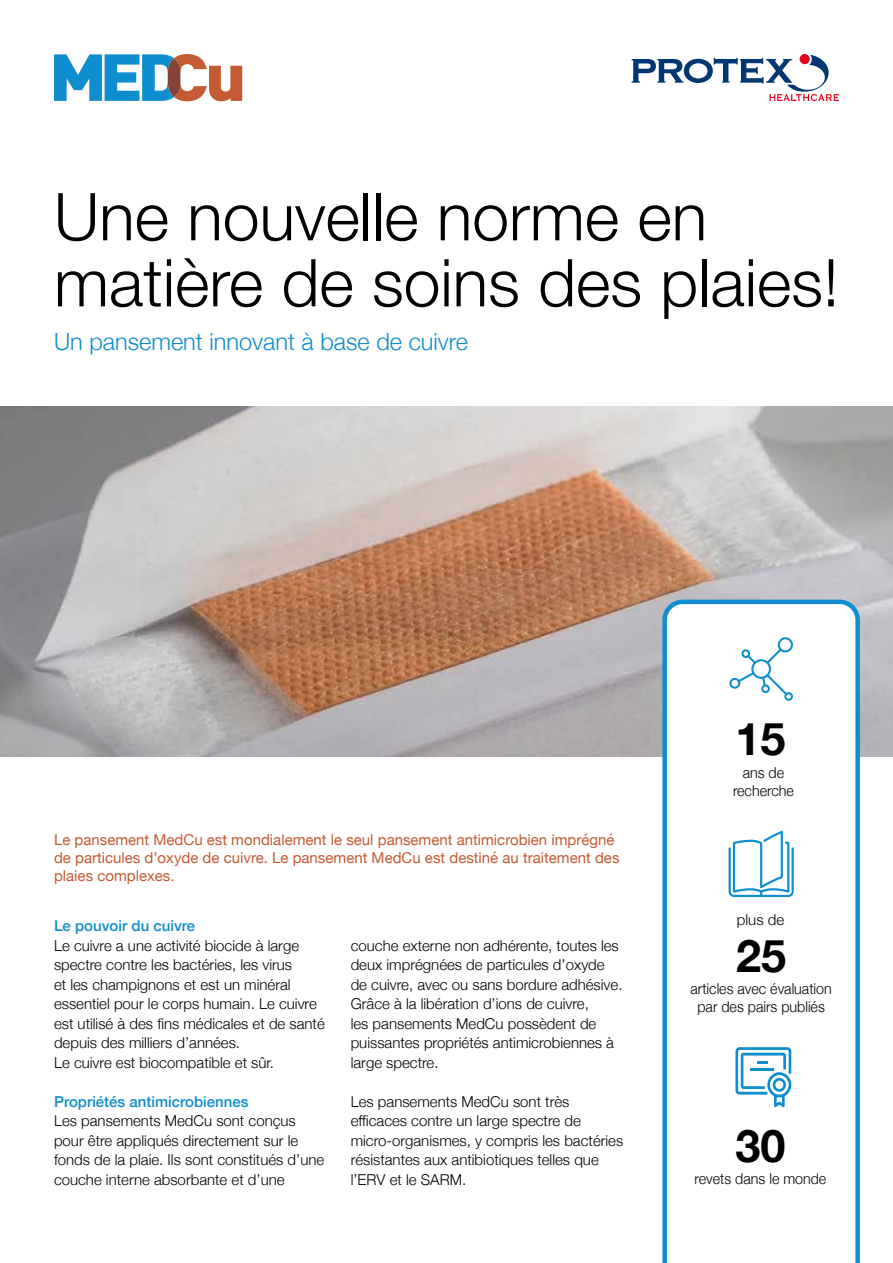
<style>
.page{position:relative;width:893px;height:1263px;background:#fff}
.page>*{position:absolute;margin:0;border:0;box-sizing:border-box;transform-origin:0 0}
.t1{font:300 66px/66px "Helvetica Neue";color:#000}
.t2{font:700 45px "Helvetica Neue";color:#000}
.t3{font:300 23.55px "Helvetica Neue";color:#0e8ece}
.t4{font:300 15px/19.5px "Helvetica Neue";color:#000}
.t5{font:15px/18px "Helvetica Neue";color:#c45b32}
.t6{font:300 15px/18px "Helvetica Neue";color:#000;text-align:center;scale:.95 1}
.t7{font:500 15px "Helvetica Neue";color:#0e8ece}
</style>
<div class="page">
<img style="left:0;top:406px;width:893px;height:351px">
<svg style="left:660px;top:597px;width:202px;height:666px"></svg>
<svg style="left:54px;top:54px;width:188px;height:47px"></svg>
<svg style="left:735px;top:1047px;width:58px;height:60px"></svg>
<hr style="left:750px;top:1068px;width:24px;height:3px;background:#0e8ece">
<svg style="left:729px;top:831px;width:65px;height:66px"></svg>
<svg style="left:729px;top:637px;width:64px;height:64px"></svg>
<svg style="left:632px;top:55px;width:207px;height:46px"></svg>
<h1 class="t1" style="left:54px;top:184px;width:786px">Une nouvelle norme en matière de soins des plaies!</h1>
<h3 class="t3" style="left:54px;top:329px;width:416px">Un pansement innovant à base de cuivre</h3>
<p class="t5" style="left:54px;top:832px;width:567px">Le pansement MedCu est mondialement le seul pansement antimicrobien imprégné de particules d’oxyde de cuivre. Le pansement MedCu est destiné au traitement des plaies complexes.</p>
<p class="t7" style="left:54px;top:920px;width:143px">Le pouvoir du cuivre</p>
<p class="t4" style="left:54px;top:936px;width:272px">Le cuivre a une activité biocide à large spectre contre les bactéries, les virus<br>et les champignons et est un minéral essentiel pour le corps humain. Le cuivre est utilisé à des fins médicales et de santé depuis des milliers d’années.<br>Le cuivre est biocompatible et sûr.</p>
<p class="t7" style="left:54px;top:1096px;width:196px">Propriétés antimicrobiennes</p>
<p class="t4" style="left:54px;top:1111px;width:272px">Les pansements MedCu sont conçus pour être appliqués directement sur le fonds de la plaie. Ils sont constitués d’une couche interne absorbante et d’une</p>
<p class="t4" style="left:351px;top:935px;width:273px">couche externe non adhérente, toutes les deux imprégnées de particules d’oxyde de cuivre, avec ou sans bordure adhésive.<br>Grâce à la libération d’ions de cuivre,<br>les pansements MedCu possèdent de puissantes propriétés antimicrobiennes à large spectre.</p>
<p class="t4" style="left:351px;top:1091px;width:274px">Les pansements MedCu sont très efficaces contre un large spectre de micro-organismes, y compris les bactéries résistantes aux antibiotiques telles que l’ERV et le SARM.</p>
<h2 class="t2" style="left:735px;top:720px;width:52px">15</h2>
<p class="t6" style="left:733px;top:764px;width:65px">ans de recherche</p>
<p class="t4" style="left:737px;top:910px;width:49px">plus de</p>
<h2 class="t2" style="left:736px;top:936px;width:52px">25</h2>
<p class="t6" style="left:690px;top:980px;width:150px">articles avec évaluation par des pairs publiés</p>
<h2 class="t2" style="left:735px;top:1126px;width:52px">30</h2>
<p class="t6" style="left:695px;top:1170px;width:140px">revets dans le monde</p>
</div>
